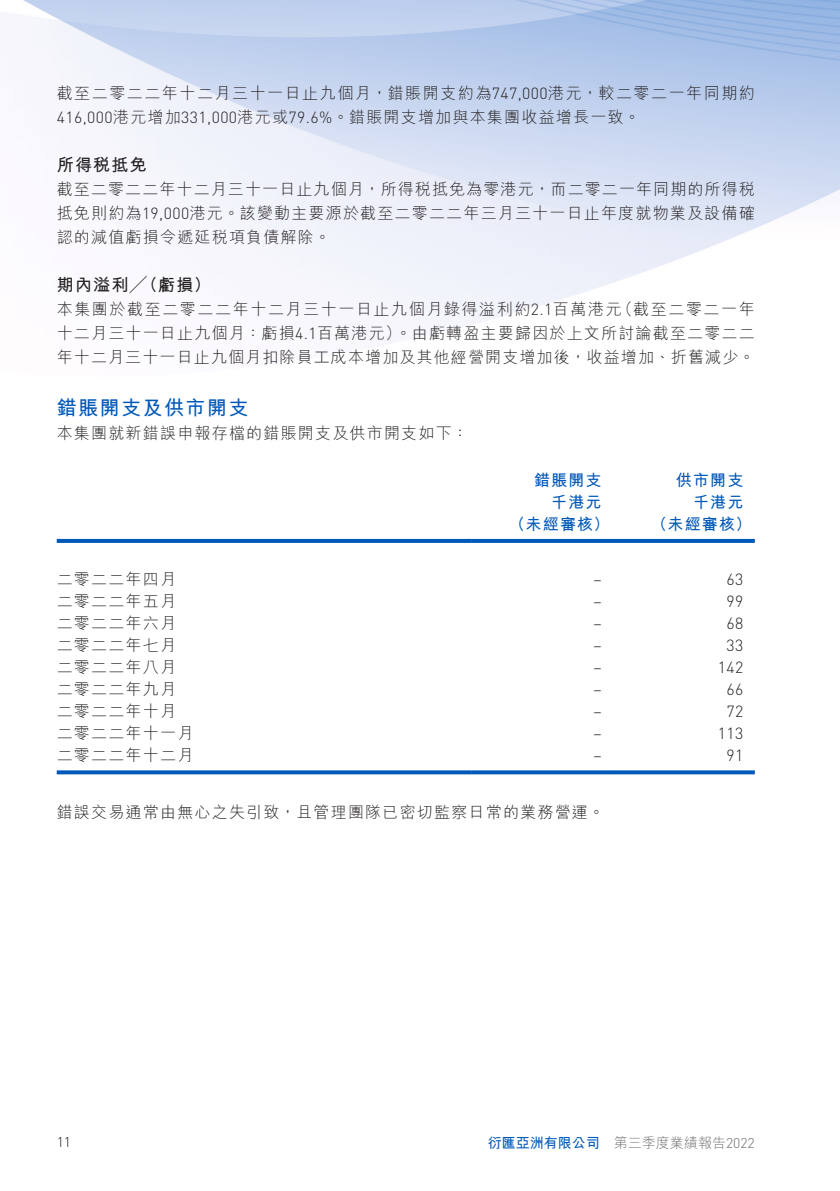
<style>
.page{position:relative;width:840px;height:1191px;background:#fff}
.page>*{position:absolute;margin:0;border:0;box-sizing:border-box;transform-origin:0 0}
._01_H1{font:700 20px "M Hei HK";letter-spacing:.075em;color:#0058b8}
._02_H2{font:700 17px "M Hei HK";letter-spacing:.075em;color:#231f20}
._00_txt{font:300 16px/24px "M Hei HK";letter-spacing:.075em;color:#231f20;text-align:justify}
._00_txt-2{font:300 16px/24px "M Hei HK";letter-spacing:.095em;color:#231f20}
._50_Table_txt{font:300 16px "M Hei HK";letter-spacing:.075em;color:#231f20}
._50_Table_txt-2{font:300 16px "DIN";letter-spacing:.025em;color:#231f20}
._50_Table_txt-3{font:700 16px "M Hei HK";letter-spacing:.075em;color:#0058b8}
._00_txt-3{font:300 16px "M Hei HK";letter-spacing:.1em;color:#231f20}
.t1{font:300 14px "M Hei HK";color:#6c6d70}
.t2{font:700 14px "M Hei HK";color:#0058b8}
.t3{font:300 14px "DIN";color:#231f20}
.s1{font-family:"DIN"}
</style>
<div class="page">
<img style="left:23px;top:0;width:816px;height:775px">
<svg style="left:57px;top:539px;width:414px;height:4px;background:#045bb9"></svg>
<svg style="left:471px;top:539px;width:141px;height:4px"></svg>
<svg style="left:612px;top:539px;width:142px;height:4px"></svg>
<svg style="left:57px;top:770px;width:414px;height:4px;background:#1767be"></svg>
<svg style="left:471px;top:770px;width:141px;height:4px"></svg>
<svg style="left:612px;top:770px;width:142px;height:4px"></svg>
<p class="_00_txt-2" style="left:57px;top:81px;width:699px">截至二零二二年十二月三十一日止九個月，錯賬開支約為<span class="s1">747,000</span>港元，較二零二一年同期約<br><span class="s1">416,000</span>港元增加<span class="s1">331,000</span>港元或<span class="s1">79.6%</span>。錯賬開支增加與本集團收益增長一致。</p>
<p class="_02_H2" style="left:57px;top:153px;width:91px">所得稅抵免</p>
<p class="_00_txt" style="left:57px;top:177px;width:699px">截至二零二二年十二月三十一日止九個月，所得稅抵免為零港元，而二零二一年同期的所得稅抵免則約為<span class="s1">19,000</span>港元。該變動主要源於截至二零二二年三月三十一日止年度就物業及設備確認的減值虧損令遞延稅項負債解除。</p>
<p class="_02_H2" style="left:57px;top:273px;width:156px">期內溢利╱（虧損(</p>
<p class="_00_txt-3" style="left:616px;top:301px;width:139px">（截至二零二一年</p>
<p class="_00_txt" style="left:57px;top:297px;width:699px;text-align:left">本集團於截至二零二二年十二月三十一日止九個月錄得溢利約<span class="s1">2.1</span>百萬港元<br>十二月三十一日止九個月：虧損<span class="s1">4.1</span>百萬港元）。由虧轉盈主要歸因於上文所討論截至二零二二年十二月三十一日止九個月扣除員工成本增加及其他經營開支增加後，收益增加、折舊減少。</p>
<p class="_01_H1" style="left:57px;top:393px;width:193px">錯賬開支及供市開支</p>
<p class="_00_txt" style="left:57px;top:421px;width:412px">本集團就新錯誤申報存檔的錯賬開支及供市開支如下：</p>
<p class="_50_Table_txt-3" style="left:675px;top:468px;width:69px">供市開支</p>
<p class="_50_Table_txt-3" style="left:533px;top:468px;width:69px">錯賬開支</p>
<p class="_50_Table_txt-3" style="left:551px;top:490px;width:52px">千港元</p>
<p class="_50_Table_txt" style="left:57px;top:571px;width:121px">二零二二年四月</p>
<p class="_50_Table_txt" style="left:57px;top:593px;width:121px">二零二二年五月</p>
<p class="_50_Table_txt" style="left:57px;top:615px;width:121px">二零二二年六月</p>
<p class="_50_Table_txt" style="left:57px;top:637px;width:121px">二零二二年七月</p>
<p class="_50_Table_txt" style="left:57px;top:659px;width:121px">二零二二年八月</p>
<p class="_50_Table_txt" style="left:57px;top:681px;width:121px">二零二二年九月</p>
<p class="_50_Table_txt" style="left:57px;top:703px;width:121px">二零二二年十月</p>
<p class="_50_Table_txt" style="left:57px;top:725px;width:138px">二零二二年十一月</p>
<p class="_50_Table_txt" style="left:57px;top:747px;width:138px">二零二二年十二月</p>
<p class="_50_Table_txt-3" style="left:509px;top:512px;width:102px">（未經審核）</p>
<p class="_50_Table_txt-2" style="left:593px;top:569px;width:10px">–</p>
<p class="_50_Table_txt-2" style="left:593px;top:591px;width:10px">–</p>
<p class="_50_Table_txt-2" style="left:593px;top:613px;width:10px">–</p>
<p class="_50_Table_txt-2" style="left:593px;top:635px;width:10px">–</p>
<p class="_50_Table_txt-2" style="left:593px;top:657px;width:10px">–</p>
<p class="_50_Table_txt-2" style="left:593px;top:679px;width:10px">–</p>
<p class="_50_Table_txt-2" style="left:593px;top:701px;width:10px">–</p>
<p class="_50_Table_txt-2" style="left:593px;top:723px;width:10px">–</p>
<p class="_50_Table_txt-2" style="left:593px;top:745px;width:10px">–</p>
<p class="_00_txt" style="left:57px;top:800px;width:549px">錯誤交易通常由無心之失引致，且管理團隊已密切監察日常的業務營運。</p>
<p class="_50_Table_txt-3" style="left:692px;top:490px;width:52px">千港元</p>
<p class="_50_Table_txt-3" style="left:650px;top:512px;width:102px">（未經審核(</p>
<p class="_50_Table_txt-2" style="left:726px;top:569px;width:18px">63</p>
<p class="_50_Table_txt-2" style="left:726px;top:591px;width:18px">99</p>
<p class="_50_Table_txt-2" style="left:726px;top:613px;width:18px">68</p>
<p class="_50_Table_txt-2" style="left:726px;top:635px;width:18px">33</p>
<p class="_50_Table_txt-2" style="left:717px;top:657px;width:27px">142</p>
<p class="_50_Table_txt-2" style="left:726px;top:679px;width:18px">66</p>
<p class="_50_Table_txt-2" style="left:726px;top:701px;width:18px">72</p>
<p class="_50_Table_txt-2" style="left:717px;top:723px;width:27px">113</p>
<p class="_50_Table_txt-2" style="left:726px;top:745px;width:18px">91</p>
<p class="t3" style="left:57px;top:1133px;width:16px">11</p>
<p class="t2" style="left:487px;top:1132px;width:113px">衍匯亞洲有限公司</p>
<p class="t1" style="left:613px;top:1135px;width:142px">第三季度業績報告<span class="s1">2022</span></p>
</div>
